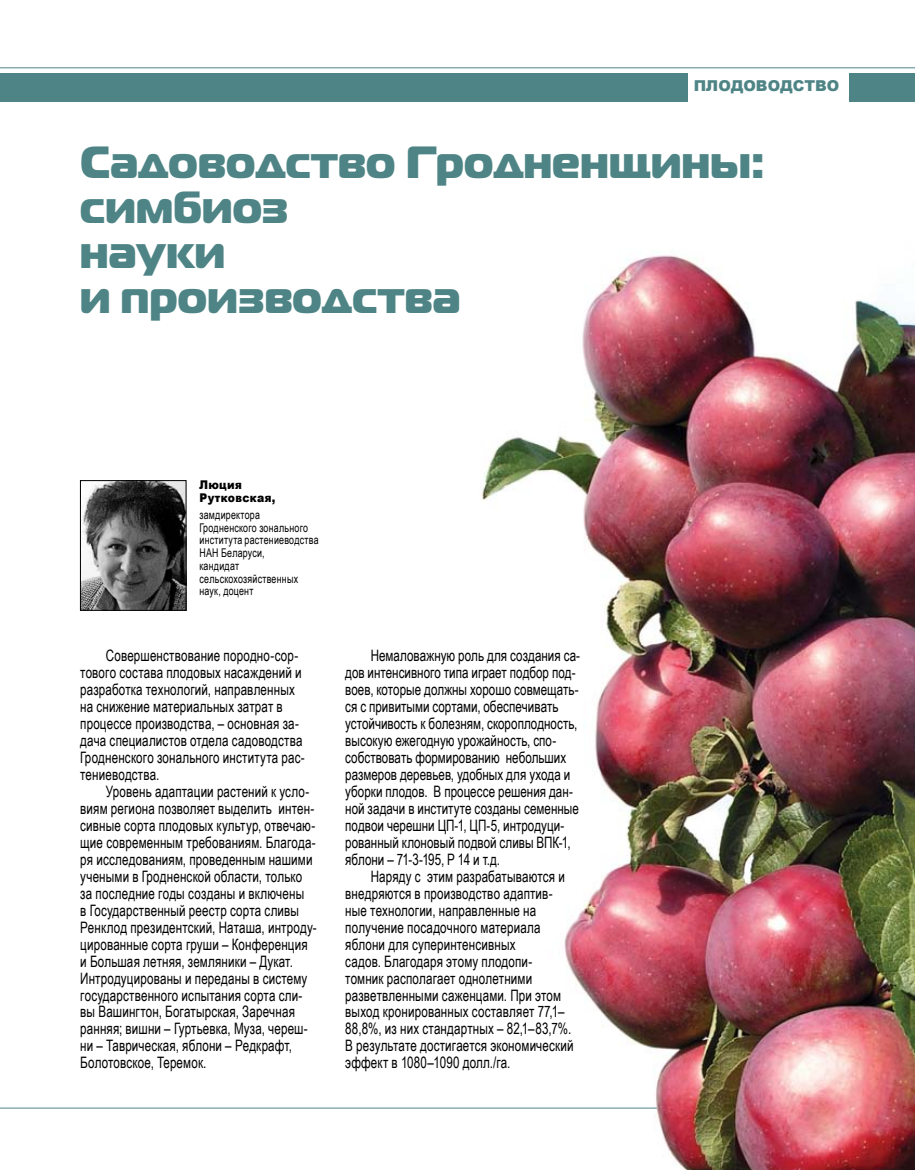
<style>
.page{position:relative;width:915px;height:1170px;background:#fff}
.page>*{position:absolute;margin:0;border:0;box-sizing:border-box;transform-origin:0 0}
.t1{font:45px/45px "Magistral Black C";letter-spacing:.01em;color:#4e8485}
.t2{font:15.75px/17px "Arial Narrow";letter-spacing:.01em;color:#000;scale:.9 1}
.t3{font:900 15px "Arial";color:#4e8485}
.t4{font:12px/12.8px "Arial Narrow";letter-spacing:.02em;color:#000;scale:.9 1}
.t5{font:900 12px/12.8px "Arial";letter-spacing:.03em;color:#000;scale:.9 1}
</style>
<div class="page">
<img style="left:445px;top:255px;width:469px;height:914px">
<div style="left:0;top:73px;width:914px;height:29px;background:#4e8485"></div>
<div style="left:688px;top:69px;width:160px;height:35px;background:#fff"></div>
<hr style="left:0;top:68px;width:914px;height:1px;background:#4e8485">
<hr style="left:0;top:1107px;width:656px;height:1px;background:#4e8485">
<img style="left:82px;top:482px;width:102px;height:126px">
<div style="left:80px;top:480px;width:106px;height:130px;border:1px solid #000"></div>
<p class="t3" style="left:693px;top:75px;width:147px">ПЛОДОВОДСТВО</p>
<h1 class="t1" style="left:80px;top:137px;width:685px">Садоводство Гродненщины: симбиоз<br>науки<br>и производства</h1>
<p class="t5" style="left:199px;top:478px;width:86px">Люция<br>Рутковская,</p>
<p class="t4" style="left:199px;top:507px;width:134px">замдиректора<br>Гродненского зонального института растениеводства<br>НАН Беларуси,<br>кандидат сельскохозяйственных наук, доцент</p>
<p class="t2" style="left:80px;top:646px;width:251px;text-indent:26px">Совершенствование породно-сор&shy;тового состава плодовых насаждений и разработка технологий, направленных на снижение материальных затрат в процессе производства, – основная за&shy;дача специалистов отдела садоводства Гродненского зонального института рас&shy;тениеводства.</p>
<p class="t2" style="left:80px;top:782px;width:264px;text-indent:26px">Уровень адаптации растений к усло&shy;виям региона позволяет выделить интен&shy;сивные сорта плодовых культур, отвечаю&shy;щие современным требованиям. Благода&shy;ря исследованиям, проведенным нашими учеными в Гродненской области, только за последние годы созданы и включены<br>в Государственный реестр сорта сливы Ренклод президентский, Наташа, интроду&shy;цированные сорта груши – Конференция и Большая летняя, земляники – Дукат.<br>Интродуцированы и переданы в систему государственного испытания сорта сли&shy;вы Вашингтон, Богатырская, Заречная ранняя; вишни – Гуртьевка, Муза, череш&shy;ни – Таврическая, яблони – Редкрафт, Болотовское, Теремок.</p>
<p class="t2" style="left:345px;top:646px;width:262px;text-indent:26px">Немаловажную роль для создания са&shy;дов интенсивного типа играет подбор под&shy;воев, которые должны хорошо совмещать&shy;ся с привитыми сортами, обеспечивать устойчивость к болезням, скороплодность, высокую ежегодную урожайность, спо&shy;собствовать формированию небольших размеров деревьев, удобных для ухода и уборки плодов. В процессе решения дан&shy;ной задачи в институте созданы семенные подвои черешни ЦП-1, ЦП-5, интродуци&shy;рованный клоновый подвой сливы ВПК-1, яблони – 71-3-195, Р 14 и т.д.</p>
<p class="t2" style="left:345px;top:867px;width:255px;text-indent:26px">Наряду с этим разрабатываются и внедряются в производство адаптив&shy;ные технологии, направленные на получение посадочного материала яблони для суперинтенсивных<br>садов. Благодаря этому плодопи&shy;томник располагает однолетними разветвленными саженцами. При этом выход кронированных составляет 77,1– 88,8%, из них стандартных – 82,1–83,7%.<br>В результате достигается экономический эффект в 1080–1090 долл./га.</p>
</div>
